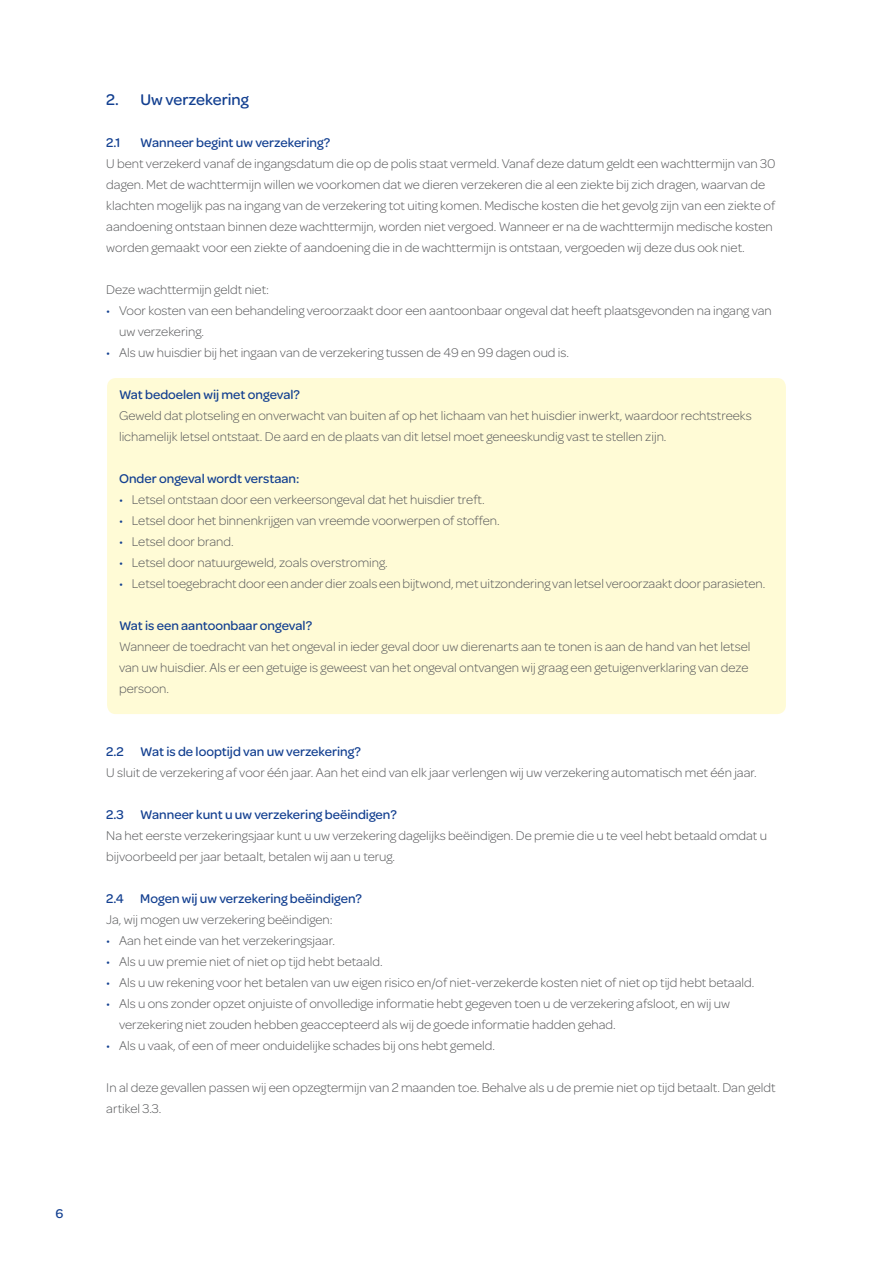
<style>
.page{position:relative;width:893px;height:1263px;background:#fff}
.page>*{position:absolute;margin:0;border:0;box-sizing:border-box;transform-origin:0 0}
._03_Kop_1{font:500 16.5px "Omnes";color:#123f90}
._06_Tekst_-_normaal{font:300 13.5px/21px "Omnes";color:#57585a}
._04_Kop_2{font:500 13.5px "Omnes";color:#123f90}
.s1{color:#123f90}
</style>
<div class="page">
<div style="left:107px;top:378px;width:679px;height:336px;background:#fffbd6;border-radius:9px"></div>
<p class="_04_Kop_2" style="left:56px;top:1206px;width:9px">6</p>
<p class="_03_Kop_1" style="left:106px;top:90px;width:144px">2. Uw verzekering</p>
<p class="_04_Kop_2" style="left:106px;top:135px;width:16px">2.1</p>
<p class="_04_Kop_2" style="left:140px;top:135px;width:191px">Wanneer begint uw verzekering?</p>
<p class="_06_Tekst_-_normaal" style="left:106px;top:153px;width:671px">U bent verzekerd vanaf de ingangsdatum die op de polis staat vermeld. Vanaf deze datum geldt een wachttermijn van 30 dagen. Met de wachttermijn willen we voorkomen dat we dieren verzekeren die al een ziekte bij zich dragen, waarvan de klachten mogelijk pas na ingang van de verzekering tot uiting komen. Medische kosten die het gevolg zijn van een ziekte of aandoening ontstaan binnen deze wachttermijn, worden niet vergoed. Wanneer er na de wachttermijn medische kosten worden gemaakt voor een ziekte of aandoening die in de wachttermijn is ontstaan, vergoeden wij deze dus ook niet.</p>
<p class="_06_Tekst_-_normaal" style="left:106px;top:279px;width:164px">Deze wachttermijn geldt niet:</p>
<p class="_06_Tekst_-_normaal" style="left:119px;top:300px;width:654px;text-indent:-13px"><span class="s1">•</span> Voor kosten van een behandeling veroorzaakt door een aantoonbaar ongeval dat heeft plaatsgevonden na ingang van uw verzekering.</p>
<p class="_06_Tekst_-_normaal" style="left:106px;top:342px;width:464px"><span class="s1">•</span> Als uw huisdier bij het ingaan van de verzekering tussen de 49 en 99 dagen oud is.</p>
<p class="_04_Kop_2" style="left:119px;top:387px;width:182px">Wat bedoelen wij met ongeval?</p>
<p class="_06_Tekst_-_normaal" style="left:119px;top:405px;width:634px">Geweld dat plotseling en onverwacht van buiten af op het lichaam van het huisdier inwerkt, waardoor rechtstreeks</p>
<p class="_06_Tekst_-_normaal" style="left:119px;top:426px;width:549px">lichamelijk letsel ontstaat. De aard en de plaats van dit letsel moet geneeskundig vast te stellen zijn.</p>
<p class="_04_Kop_2" style="left:119px;top:471px;width:182px">Onder ongeval wordt verstaan:</p>
<p class="_06_Tekst_-_normaal" style="left:119px;top:489px;width:367px"><span class="s1">•</span> Letsel ontstaan door een verkeersongeval dat het huisdier treft.</p>
<p class="_06_Tekst_-_normaal" style="left:119px;top:510px;width:382px"><span class="s1">•</span> Letsel door het binnenkrijgen van vreemde voorwerpen of stoffen.</p>
<p class="_06_Tekst_-_normaal" style="left:119px;top:531px;width:116px"><span class="s1">•</span> Letsel door brand.</p>
<p class="_06_Tekst_-_normaal" style="left:119px;top:552px;width:270px"><span class="s1">•</span> Letsel door natuurgeweld, zoals overstroming.</p>
<p class="_06_Tekst_-_normaal" style="left:119px;top:573px;width:648px"><span class="s1">•</span> Letsel toegebracht door een ander dier zoals een bijtwond, met uitzondering van letsel veroorzaakt door parasieten.</p>
<p class="_04_Kop_2" style="left:119px;top:618px;width:195px">Wat is een aantoonbaar ongeval?</p>
<p class="_06_Tekst_-_normaal" style="left:119px;top:636px;width:633px">Wanneer de toedracht van het ongeval in ieder geval door uw dierenarts aan te tonen is aan de hand van het letsel</p>
<p class="_06_Tekst_-_normaal" style="left:119px;top:657px;width:631px">van uw huisdier. Als er een getuige is geweest van het ongeval ontvangen wij graag een getuigenverklaring van deze persoon.</p>
<p class="_04_Kop_2" style="left:106px;top:744px;width:256px">2.2 Wat is de looptijd van uw verzekering?</p>
<p class="_06_Tekst_-_normaal" style="left:106px;top:762px;width:652px">U sluit de verzekering af voor één jaar. Aan het eind van elk jaar verlengen wij uw verzekering automatisch met één jaar.</p>
<p class="_04_Kop_2" style="left:106px;top:807px;width:292px">2.3 Wanneer kunt u uw verzekering beëindigen?</p>
<p class="_06_Tekst_-_normaal" style="left:106px;top:825px;width:662px">Na het eerste verzekeringsjaar kunt u uw verzekering dagelijks beëindigen. De premie die u te veel hebt betaald omdat u</p>
<p class="_06_Tekst_-_normaal" style="left:106px;top:846px;width:290px">bijvoorbeeld per jaar betaalt, betalen wij aan u terug.</p>
<p class="_04_Kop_2" style="left:106px;top:891px;width:257px">2.4 Mogen wij uw verzekering beëindigen?</p>
<p class="_06_Tekst_-_normaal" style="left:106px;top:909px;width:228px">Ja, wij mogen uw verzekering beëindigen:</p>
<p class="_06_Tekst_-_normaal" style="left:106px;top:930px;width:230px"><span class="s1">•</span> Aan het einde van het verzekeringsjaar.</p>
<p class="_06_Tekst_-_normaal" style="left:106px;top:951px;width:278px"><span class="s1">•</span> Als u uw premie niet of niet op tijd hebt betaald.</p>
<p class="_06_Tekst_-_normaal" style="left:106px;top:972px;width:649px"><span class="s1">•</span> Als u uw rekening voor het betalen van uw eigen risico en/of niet-verzekerde kosten niet of niet op tijd hebt betaald.</p>
<p class="_06_Tekst_-_normaal" style="left:119px;top:993px;width:613px;text-indent:-13px"><span class="s1">•</span> Als u ons zonder opzet onjuiste of onvolledige informatie hebt gegeven toen u de verzekering afsloot, en wij uw verzekering niet zouden hebben geaccepteerd als wij de goede informatie hadden gehad.</p>
<p class="_06_Tekst_-_normaal" style="left:106px;top:1035px;width:390px"><span class="s1">•</span> Als u vaak, of een of meer onduidelijke schades bij ons hebt gemeld.</p>
<p class="_06_Tekst_-_normaal" style="left:106px;top:1077px;width:671px">In al deze gevallen passen wij een opzegtermijn van 2 maanden toe. Behalve als u de premie niet op tijd betaalt. Dan geldt artikel 3.3.</p>
</div>
